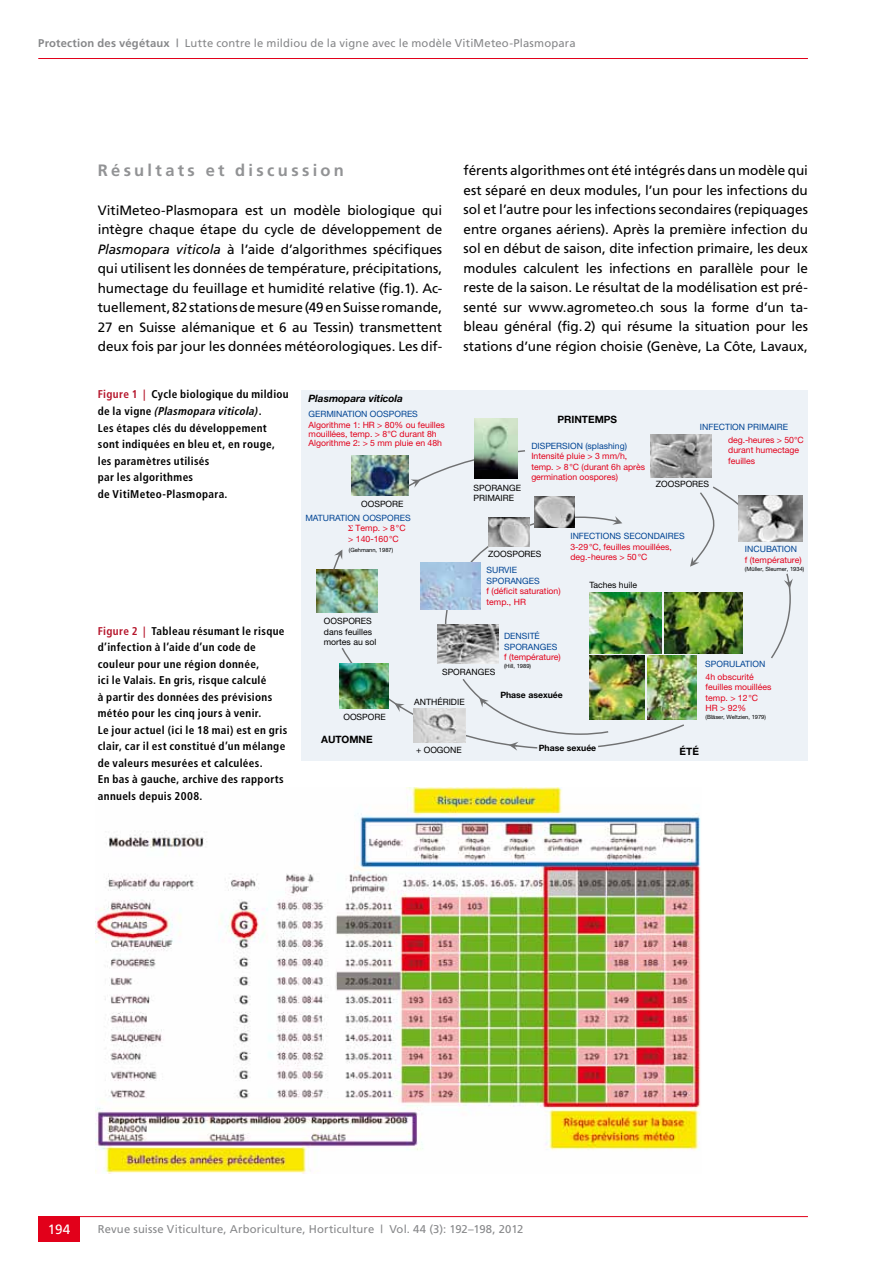
<style>
.page{position:relative;width:893px;height:1263px;background:#fff}
.page>*{position:absolute;margin:0;border:0;box-sizing:border-box;transform-origin:0 0}
.t1{font:700 16.5px "Frutiger";letter-spacing:.2em;color:#929395}
.t2{font:13.5px/19.5px "Frutiger";color:#000;text-align:justify}
.t3{font:13.5px "Frutiger";color:#fff}
.t4{font:700 condensed 11.25px/16.5px "Frutiger";letter-spacing:.03em;color:#000}
.t5{font:11.25px "Frutiger";letter-spacing:.015em;color:#87888a}
.t6{font:700 10.05px "Helvetica Neue";color:#000}
.t7{font:italic 700 10.05px "Helvetica Neue";color:#000}
.t8{font:8.7px/10.5px "Helvetica Neue";color:#e2001a}
.t9{font:8.7px/10.5px "Helvetica Neue";color:#004494}
.t10{font:8.7px/10.5px "Helvetica Neue";color:#000}
.t11{font:700 8.7px "Helvetica Neue";color:#000}
.t12{font:5.85px "Helvetica Neue";color:#000}
.s1{font-weight:700}
.s2{font-style:italic}
.s3{color:#b5152b}
</style>
<div class="page">
<hr style="left:38px;top:58px;width:770px;height:1px;background:#e2001a">
<hr style="left:38px;top:1216px;width:770px;height:1px;background:#e2001a">
<div style="left:38px;top:1216px;width:42px;height:26px;background:#e2001a"></div>
<div style="left:302px;top:390px;width:506px;height:370px;background:#edf2f7"></div>
<svg style="left:333px;top:449px;width:459px;height:300px"></svg>
<svg style="left:411px;top:479px;width:10px;height:9px"></svg>
<svg style="left:612px;top:516px;width:10px;height:9px"></svg>
<svg style="left:690px;top:557px;width:9px;height:10px"></svg>
<svg style="left:334px;top:549px;width:8px;height:11px"></svg>
<svg style="left:395px;top:703px;width:10px;height:9px"></svg>
<svg style="left:479px;top:698px;width:10px;height:9px"></svg>
<svg style="left:509px;top:742px;width:9px;height:9px"></svg>
<svg style="left:784px;top:579px;width:9px;height:9px"></svg>
<img style="left:351px;top:455px;width:58px;height:41px">
<img style="left:317px;top:569px;width:60px;height:44px">
<img style="left:420px;top:563px;width:61px;height:46px">
<img style="left:437px;top:625px;width:61px;height:39px">
<img style="left:340px;top:664px;width:49px;height:44px">
<img style="left:474px;top:418px;width:43px;height:61px">
<img style="left:651px;top:434px;width:60px;height:43px">
<img style="left:739px;top:495px;width:63px;height:46px">
<img style="left:590px;top:592px;width:72px;height:61px">
<img style="left:590px;top:656px;width:55px;height:63px">
<img style="left:647px;top:656px;width:50px;height:63px">
<img style="left:665px;top:592px;width:78px;height:61px">
<img style="left:489px;top:518px;width:40px;height:29px">
<img style="left:534px;top:497px;width:41px;height:30px">
<img style="left:413px;top:709px;width:52px;height:33px">
<img style="left:96px;top:787px;width:605px;height:387px">
<svg style="left:348px;top:526px;width:8px;height:6px"></svg>
<p class="t5" style="left:38px;top:37px;width:539px"><span class="s1">Protection des végétaux |</span> Lutte contre le mildiou de la vigne avec le modèle VitiMeteo-Plasmopara</p>
<p class="t1" style="left:98px;top:160px;width:248px">Résultats et discussion</p>
<p class="t2" style="left:98px;top:200px;width:346px">VitiMeteo-Plasmopara est un modèle biologique qui intègre chaque étape du cycle de développement de <span class="s2">Plasmopara viticola</span> à l’aide d’algorithmes spécifiques qui utilisent les données de température, précipitations, humectage du feuillage et humidité relative (fig.1). Ac&shy;tuellement, 82 stations de mesure (49 en Suisse romande, 27 en Suisse alémanique et 6 au Tessin) transmettent deux fois par jour les données météorologiques. Les dif-</p>
<p class="t4" style="left:98px;top:386px;width:192px"><span class="s3">Figure 1 |</span> Cycle biologique du mildiou de la vigne <span class="s2">(Plasmopara viticola)</span>.<br>Les étapes clés du développement sont indiquées en bleu et, en rouge, les paramètres utilisés<br>par les algorithmes<br>de VitiMeteo-Plasmopara.</p>
<p class="t7" style="left:309px;top:392px;width:96px">Plasmopara viticola</p>
<p class="t9" style="left:309px;top:409px;width:111px">GERMINATION OOSPORES</p>
<p class="t8" style="left:309px;top:420px;width:138px;line-height:9.4px">Algorithme 1: HR &gt; 80% ou feuilles mouillées, temp. &gt; 8°C durant 8h<br>Algorithme 2: &gt; 5 mm pluie en 48h</p>
<p class="t10" style="left:361px;top:499px;width:44px">OOSPORE</p>
<p class="t9" style="left:305px;top:512px;width:107px">MATURATION OOSPORES</p>
<p class="t8" style="left:348px;top:523px;width:59px;text-indent:7px">Temp. &gt; 8°C &gt; 140-160°C</p>
<p class="t12" style="left:349px;top:547px;width:46px">(Gehmann, 1987)</p>
<p class="t2" style="left:463px;top:161px;width:346px">férents algorithmes ont été intégrés dans un modèle qui est séparé en deux modules, l’un pour les infections du sol et l’autre pour les infections secondaires (repiquages entre organes aériens). Après la première infection du sol en début de saison, dite infection primaire, les deux modules calculent les infections en parallèle pour le reste de la saison. Le résultat de la modélisation est pré&shy;senté sur www.agrometeo.ch sous la forme d’un ta&shy;bleau général (fig.2) qui résume la situation pour les stations d’une région choisie (Genève, La Côte, Lavaux,</p>
<p class="t10" style="left:473px;top:482px;width:49px">SPORANGE<br>PRIMAIRE</p>
<p class="t6" style="left:557px;top:413px;width:61px">PRINTEMPS</p>
<p class="t9" style="left:531px;top:440px;width:97px">DISPERSION (splashing)</p>
<p class="t8" style="left:531px;top:451px;width:115px">Intensité pluie &gt; 3 mm/h, temp. &gt; 8°C (durant 6h après germination oospores)</p>
<p class="t9" style="left:700px;top:422px;width:90px">INFECTION PRIMAIRE</p>
<p class="t10" style="left:656px;top:479px;width:55px">ZOOSPORES</p>
<p class="t8" style="left:728px;top:434px;width:77px">deg.-heures &gt; 50°C durant humectage feuilles</p>
<p class="t9" style="left:570px;top:531px;width:116px">INFECTIONS SECONDAIRES</p>
<p class="t10" style="left:488px;top:549px;width:55px">ZOOSPORES</p>
<p class="t9" style="left:487px;top:565px;width:55px">SURVIE<br>SPORANGES</p>
<p class="t8" style="left:486px;top:586px;width:76px">f (déficit saturation) temp., HR</p>
<p class="t8" style="left:570px;top:541px;width:103px">3-29°C, feuilles mouillées, deg.-heures &gt; 50°C</p>
<p class="t10" style="left:589px;top:579px;width:49px">Taches huile</p>
<p class="t9" style="left:745px;top:544px;width:54px">INCUBATION</p>
<p class="t8" style="left:745px;top:554px;width:58px">f (température)</p>
<p class="t12" style="left:745px;top:565px;width:61px">(Müller, Sleumer, 1934)</p>
<p class="t4" style="left:98px;top:622px;width:191px"><span class="s3">Figure 2 |</span> Tableau résumant le risque d’infection à l’aide d’un code de couleur pour une région donnée,<br>ici le Valais. En gris, risque calculé<br>à partir des données des prévisions météo pour les cinq jours à venir.<br>Le jour actuel (ici le 18 mai) est en gris clair, car il est constitué d’un mélange de valeurs mesurées et calculées.<br>En bas à gauche, archive des rapports annuels depuis 2008.</p>
<p class="t10" style="left:324px;top:616px;width:50px">OOSPORES dans feuilles</p>
<p class="t10" style="left:324px;top:637px;width:54px">mortes au sol</p>
<p class="t9" style="left:504px;top:631px;width:55px">DENSITÉ<br>SPORANGES</p>
<p class="t8" style="left:504px;top:651px;width:58px">f (température)</p>
<p class="t12" style="left:504px;top:662px;width:28px">(Hill, 1989)</p>
<p class="t10" style="left:442px;top:667px;width:55px">SPORANGES</p>
<p class="t10" style="left:343px;top:711px;width:44px">OOSPORE</p>
<p class="t6" style="left:321px;top:733px;width:53px">AUTOMNE</p>
<p class="t10" style="left:414px;top:697px;width:52px">ANTHÉRIDIE</p>
<p class="t11" style="left:500px;top:690px;width:64px">Phase asexuée</p>
<p class="t10" style="left:416px;top:744px;width:47px">+ OOGONE</p>
<p class="t11" style="left:539px;top:742px;width:59px">Phase sexuée</p>
<p class="t9" style="left:705px;top:658px;width:61px">SPORULATION</p>
<p class="t8" style="left:705px;top:671px;width:50px">4h obscurité</p>
<p class="t8" style="left:706px;top:682px;width:67px">feuilles mouillées temp. &gt; 12°C<br>HR &gt; 92%</p>
<p class="t12" style="left:706px;top:713px;width:62px">(Bläser, Weltzien, 1979)</p>
<p class="t6" style="left:680px;top:745px;width:21px">ÉTÉ</p>
<p class="t3" style="left:48px;top:1221px;width:24px">194</p>
<p class="t5" style="left:98px;top:1223px;width:427px">Revue suisse Viticulture, Arboriculture, Horticulture | Vol. 44 (3): 192–198, 2012</p>
</div>
